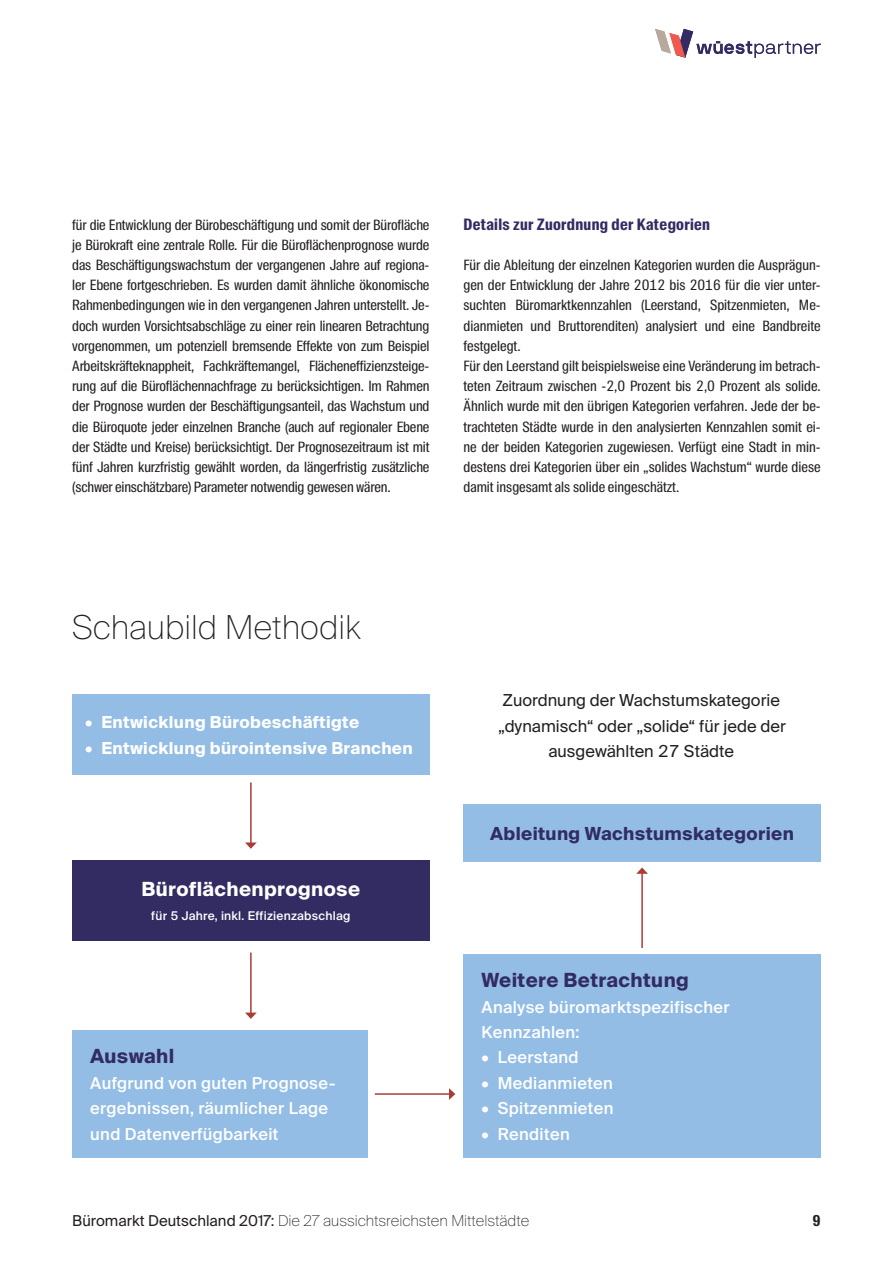
<style>
.page{position:relative;width:893px;height:1263px;background:#fff}
.page>*{position:absolute;margin:0;border:0;box-sizing:border-box;transform-origin:0 0}
.t1{font:100 33px "Suisse Intl";color:#231f20}
.t2{font:700 19.5px "Suisse Intl";letter-spacing:.02em;color:#322c63}
.t3{font:700 19.5px "Suisse Intl";letter-spacing:.02em;color:#fff}
.t4{font:700 18px "Suisse Intl";letter-spacing:.02em;color:#322c63}
.t5{font:500 16.5px/25.5px "Suisse Intl";letter-spacing:.02em;color:#fff}
.t6{font:16.5px/25.5px "Suisse Intl";color:#231f20;text-align:center}
.t7{font:700 16.5px "Suisse Intl";letter-spacing:.02em;color:#fff}
.t8{font:700 15.75px "Suisse Intl Cond";letter-spacing:.02em;color:#322c63}
.t9{font:100 15px "Suisse Intl";color:#231f20}
.t10{font:700 15px "Suisse Intl Cond";color:#231f20}
.t11{font:14.25px/20.2px "Suisse Intl Cond";color:#231f20;text-align:justify}
.t12{font:500 12px "Suisse Intl";letter-spacing:.02em;color:#fff}
.s1{font-weight:700}
.s2{font-weight:400}
</style>
<div class="page">
<svg style="left:655px;top:29px;width:166px;height:29px"></svg>
<div style="left:72px;top:694px;width:357px;height:81px;background:#93bde5"></div>
<div style="left:72px;top:860px;width:357px;height:81px;background:#322c63"></div>
<div style="left:72px;top:1030px;width:296px;height:128px;background:#93bde5"></div>
<div style="left:463px;top:954px;width:358px;height:204px;background:#93bde5"></div>
<div style="left:463px;top:804px;width:358px;height:57px;background:#93bde5"></div>
<hr style="left:250px;top:782px;width:2px;height:61px;background:#aa3d33">
<svg style="left:245px;top:842px;width:12px;height:7px"></svg>
<hr style="left:250px;top:952px;width:2px;height:61px;background:#aa3d33">
<svg style="left:245px;top:1012px;width:12px;height:7px"></svg>
<hr style="left:375px;top:1093px;width:75px;height:2px;background:#aa3d33">
<svg style="left:449px;top:1088px;width:6px;height:12px"></svg>
<hr style="left:641px;top:873px;width:2px;height:75px;background:#aa3d33">
<svg style="left:636px;top:867px;width:12px;height:7px"></svg>
<p class="t11" style="left:72px;top:215px;width:359px">für die Entwicklung der Bürobeschäftigung und somit der Bürofläche je Bürokraft eine zentrale Rolle. Für die Büroflächenprognose wurde das Beschäftigungswachstum der vergangenen Jahre auf regiona&shy;ler Ebene fortgeschrieben. Es wurden damit ähnliche ökonomische Rahmenbedingungen wie in den vergangenen Jahren unterstellt. Je&shy;doch wurden Vorsichtsabschläge zu einer rein linearen Betrachtung vorgenommen, um potenziell bremsende Effekte von zum Beispiel Arbeitskräfteknappheit, Fachkräftemangel, Flächeneffizienzsteige&shy;rung auf die Büroflächennachfrage zu berücksichtigen. Im Rahmen der Prognose wurden der Beschäftigungsanteil, das Wachstum und die Büroquote jeder einzelnen Branche (auch auf regionaler Ebene der Städte und Kreise) berücksichtigt. Der Prognosezeitraum ist mit fünf Jahren kurzfristig gewählt worden, da längerfristig zusätzliche (schwer einschätzbare) Parameter notwendig gewesen wären.</p>
<p class="t8" style="left:463px;top:215px;width:248px">Details zur Zuordnung der Kategorien</p>
<p class="t11" style="left:463px;top:255px;width:359px;text-align:left">Für die Ableitung der einzelnen Kategorien wurden die Ausprägun&shy;gen der Entwicklung der Jahre 2012 bis 2016 für die vier unter&shy;suchten Büromarktkennzahlen (Leerstand, Spitzenmieten, Me&shy;dianmieten und Bruttorenditen) analysiert und eine Bandbreite festgelegt.<br>Für den Leerstand gilt beispielsweise eine Veränderung im betrach&shy;teten Zeitraum zwischen -2,0 Prozent bis 2,0 Prozent als solide.<br>Ähnlich wurde mit den übrigen Kategorien verfahren. Jede der be&shy;trachteten Städte wurde in den analysierten Kennzahlen somit ei&shy;ne der beiden Kategorien zugewiesen. Verfügt eine Stadt in min&shy;destens drei Kategorien über ein „solides Wachstum“ wurde diese damit insgesamt als solide eingeschätzt.</p>
<h1 class="t1" style="left:72px;top:608px;width:290px">Schaubild Methodik</h1>
<p class="t7" style="left:85px;top:713px;width:276px">• Entwicklung Bürobeschäftigte</p>
<p class="t7" style="left:85px;top:738px;width:329px">• Entwicklung bürointensive Branchen</p>
<h2 class="t3" style="left:142px;top:878px;width:220px">Büroflächenprognose</h2>
<p class="t12" style="left:151px;top:909px;width:201px">für 5 Jahre, inkl. Effizienzabschlag</p>
<h2 class="t2" style="left:90px;top:1045px;width:85px">Auswahl</h2>
<p class="t5" style="left:90px;top:1070px;width:247px">Aufgrund von guten Prognose&shy;ergebnissen, räumlicher Lage und Datenverfügbarkeit</p>
<p class="t6" style="left:498px;top:688px;width:289px">Zuordnung der Wachstumskategorie „dynamisch“ oder „solide“ für jede der ausgewählten 27 Städte</p>
<p class="t4" style="left:490px;top:823px;width:305px">Ableitung Wachstumskategorien</p>
<h2 class="t2" style="left:481px;top:969px;width:209px">Weitere Betrachtung</h2>
<p class="t5" style="left:481px;top:994px;width:249px">Analyse büromarktspezifischer<br>Kennzahlen:</p>
<p class="t5" style="left:481px;top:1045px;width:99px"><span class="s1">•</span> Leerstand</p>
<p class="t5" style="left:481px;top:1070px;width:133px"><span class="s1">•</span> Medianmieten</p>
<p class="t5" style="left:481px;top:1096px;width:133px"><span class="s1">•</span> Spitzenmieten</p>
<p class="t5" style="left:481px;top:1121px;width:90px"><span class="s1">•</span> Renditen</p>
<p class="t9" style="left:72px;top:1212px;width:459px"><span class="s2">Büromarkt Deutschland 2017:</span> Die 27 aussichtsreichsten Mittelstädte</p>
<p class="t10" style="left:812px;top:1212px;width:10px">9</p>
</div>
